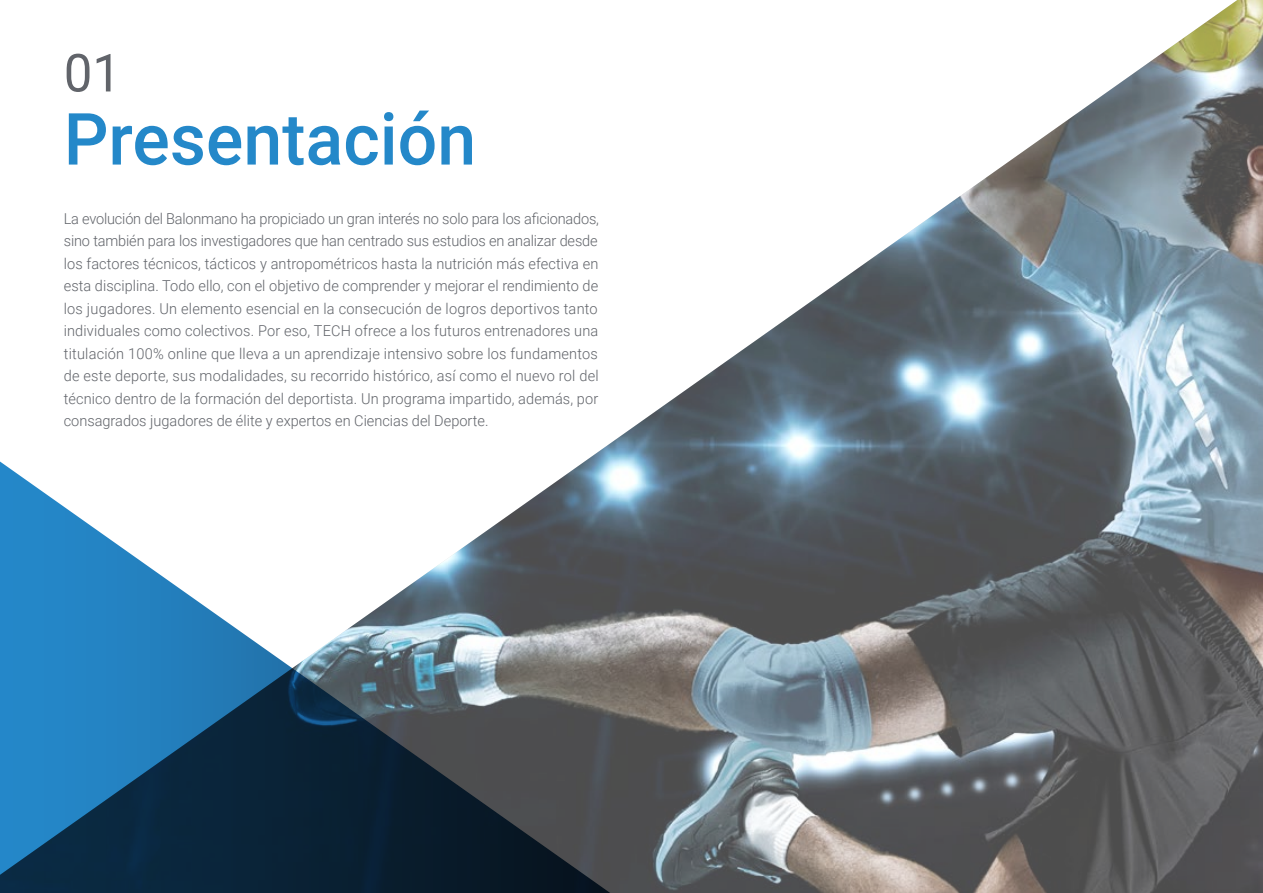
<style>
.page{position:relative;width:1263px;height:893px;background:#fff}
.page>*{position:absolute;margin:0;border:0;box-sizing:border-box;transform-origin:0 0}
.t1{font:500 72px "Roboto";color:#2488c9}
.t2{font:52.5px "Roboto";color:#61646a}
.t3{font:300 15px/22.5px "Roboto";color:#61646a;text-align:justify}
</style>
<div class="page">
<img style="left:606px;top:0;width:657px;height:893px">
<svg style="left:0;top:446px;width:640px;height:447px"></svg>
<h2 class="t2" style="left:64px;top:36px;width:59px">01</h2>
<h1 class="t1" style="left:64px;top:89px;width:414px">Presentación</h1>
<p class="t3" style="left:64px;top:207px;width:537px">La evolución del Balonmano ha propiciado un gran interés no solo para los aficionados, sino también para los investigadores que han centrado sus estudios en analizar desde los factores técnicos, tácticos y antropométricos hasta la nutrición más efectiva en esta disciplina. Todo ello, con el objetivo de comprender y mejorar el rendimiento de los jugadores. Un elemento esencial en la consecución de logros deportivos tanto individuales como colectivos. Por eso, TECH ofrece a los futuros entrenadores una titulación 100% online que lleva a un aprendizaje intensivo sobre los fundamentos de este deporte, sus modalidades, su recorrido histórico, así como el nuevo rol del técnico dentro de la formación del deportista. Un programa impartido, además, por consagrados jugadores de élite y expertos en Ciencias del Deporte.</p>
</div>
